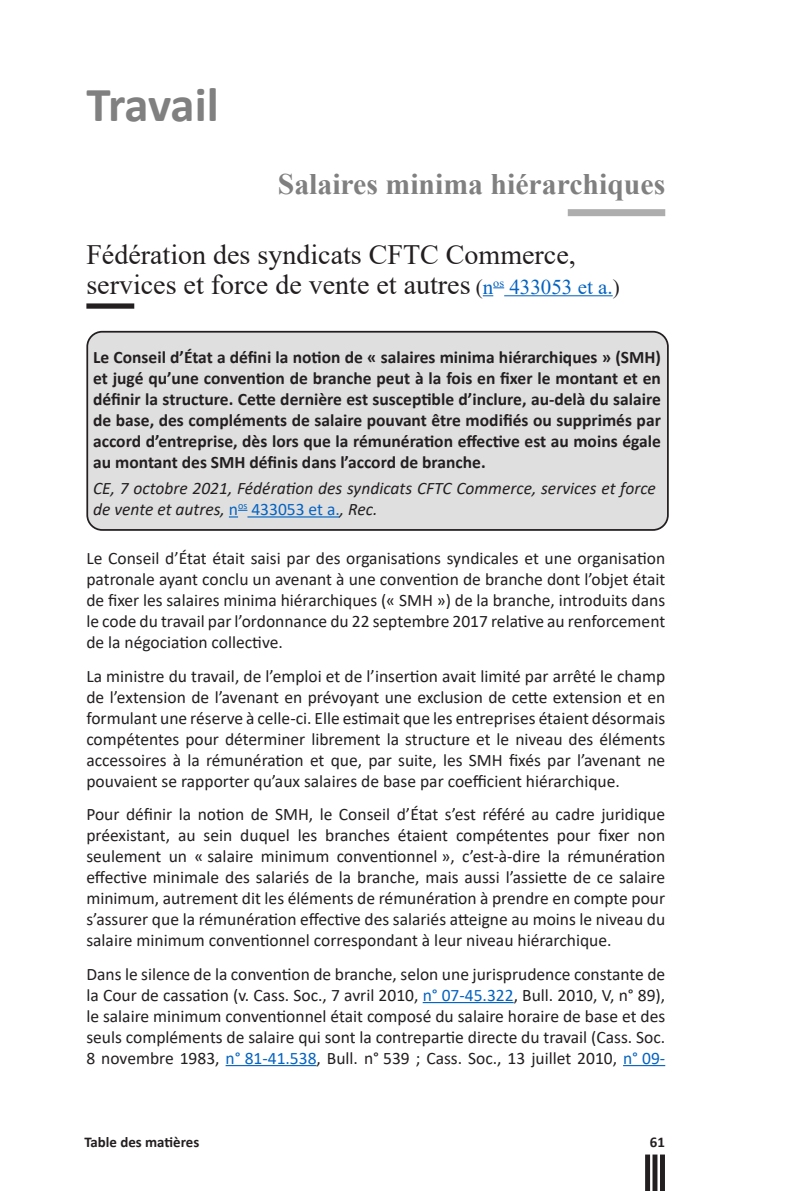
<style>
.page{position:relative;width:794px;height:1191px;background:#fff}
.page>*{position:absolute;margin:0;border:0;box-sizing:border-box;transform-origin:0 0}
.RA14_titre1{font:700 49px "Calibri";letter-spacing:-.015em;color:#808080}
.RA14_titre2{font:700 29.75px "Times New Roman";color:#808080}
.RA14_titre3{font:28px/29.8px "Times New Roman";color:#231f20}
.t1{font:17.5px/21px "Calibri";color:#231f20;text-align:justify}
.t2{font:700 17.5px/21px "Calibri";color:#231f20;text-align:justify}
.RA14_titre_4{font:italic 17.5px/21px "Calibri";color:#231f20}
.t3{font:700 14.88px "Calibri";color:#231f20}
.s1{font-size:21px}
.s2{font-size:21px;color:#0563c1}
.s3{font-style:normal;color:#0563c1}
.s4{color:#0563c1}
</style>
<div class="page">
<div style="left:645px;top:1154px;width:5px;height:37px;background:#231f20"></div>
<div style="left:660px;top:1154px;width:5px;height:37px;background:#231f20"></div>
<div style="left:652px;top:1154px;width:5px;height:37px;background:#231f20"></div>
<div style="left:568px;top:209px;width:97px;height:7px;background:#adadad"></div>
<div style="left:86px;top:303px;width:48px;height:6px;background:#231f20"></div>
<hr style="left:504px;top:295px;width:108px;height:1px;background:#0563c1">
<hr style="left:423px;top:1002px;width:90px;height:1px;background:#0563c1">
<hr style="left:226px;top:1065px;width:90px;height:1px;background:#0563c1">
<hr style="left:623px;top:1065px;width:42px;height:1px;background:#0563c1">
<div style="left:87px;top:332px;width:581px;height:198px;background:#dfdfdf;border-radius:15px"></div>
<svg style="left:229px;top:510px;width:18px;height:7px"></svg>
<hr style="left:247px;top:516px;width:93px;height:1px;background:#0563c1">
<div style="left:86px;top:331px;width:583px;height:200px;border:2px solid #231f20;border-radius:15px"></div>
<p class="RA14_titre1" style="left:86px;top:70px;width:134px">Travail</p>
<p class="RA14_titre2" style="left:278px;top:163px;width:389px">Salaires minima hiérarchiques</p>
<p class="RA14_titre3" style="left:86px;top:239px;width:535px">Fédération des syndicats CFTC Commerce, services et force de vente et autres <span class="s1">(</span><span class="s2">n</span><sup>os</sup> <span class="s2">433053 et a.</span><span class="s1">)</span></p>
<p class="t2" style="left:93px;top:346px;width:569px">Le Conseil d’État a défini la notion de « salaires minima hiérarchiques » (SMH) et jugé qu’une convention de branche peut à la fois en fixer le montant et en définir la structure. Cette dernière est susceptible d’inclure, au-delà du salaire de base, des compléments de salaire pouvant être modifiés ou supprimés par accord d’entreprise, dès lors que la rémunération effective est au moins égale au montant des SMH définis dans l’accord de branche.</p>
<p class="RA14_titre_4" style="left:93px;top:477px;width:564px">CE, 7 octobre 2021, Fédération des syndicats CFTC Commerce, services et force de vente et autres, <span class="s3">n</span><sup>os</sup> <span class="s3">433053 et a.</span>, Rec.</p>
<p class="t1" style="left:86px;top:547px;width:580px">Le Conseil d’État était saisi par des organisations syndicales et une organisation patronale ayant conclu un avenant à une convention de branche dont l’objet était de fixer les salaires minima hiérarchiques (« SMH ») de la branche, introduits dans le code du travail par l’ordonnance du 22 septembre 2017 relative au renforcement de la négociation collective.</p>
<p class="t1" style="left:86px;top:665px;width:580px">La ministre du travail, de l’emploi et de l’insertion avait limité par arrêté le champ de l’extension de l’avenant en prévoyant une exclusion de cette extension et en formulant une réserve à celle-ci. Elle estimait que les entreprises étaient désormais compétentes pour déterminer librement la structure et le niveau des éléments accessoires à la rémunération et que, par suite, les SMH fixés par l’avenant ne pouvaient se rapporter qu’aux salaires de base par coefficient hiérarchique.</p>
<p class="t1" style="left:86px;top:803px;width:580px">Pour définir la notion de SMH, le Conseil d’État s’est référé au cadre juridique préexistant, au sein duquel les branches étaient compétentes pour fixer non seulement un « salaire minimum conventionnel », c’est-à-dire la rémunération effective minimale des salariés de la branche, mais aussi l’assiette de ce salaire minimum, autrement dit les éléments de rémunération à prendre en compte pour s’assurer que la rémunération effective des salariés atteigne au moins le niveau du salaire minimum conventionnel correspondant à leur niveau hiérarchique.</p>
<p class="t1" style="left:86px;top:962px;width:580px">Dans le silence de la convention de branche, selon une jurisprudence constante de la Cour de cassation (v. Cass. Soc., 7 avril 2010, <span class="s4">n° 07-45.322</span>, Bull. 2010, V, n° 89), le salaire minimum conventionnel était composé du salaire horaire de base et des seuls compléments de salaire qui sont la contrepartie directe du travail (Cass. Soc.<br>8 novembre 1983, <span class="s4">n° 81-41.538</span>, Bull. n° 539 ; Cass. Soc., 13 juillet 2010, <span class="s4">n° 09-</span></p>
<p class="t3" style="left:84px;top:1131px;width:116px">Table des matières</p>
<p class="t3" style="left:650px;top:1132px;width:17px">61</p>
</div>
